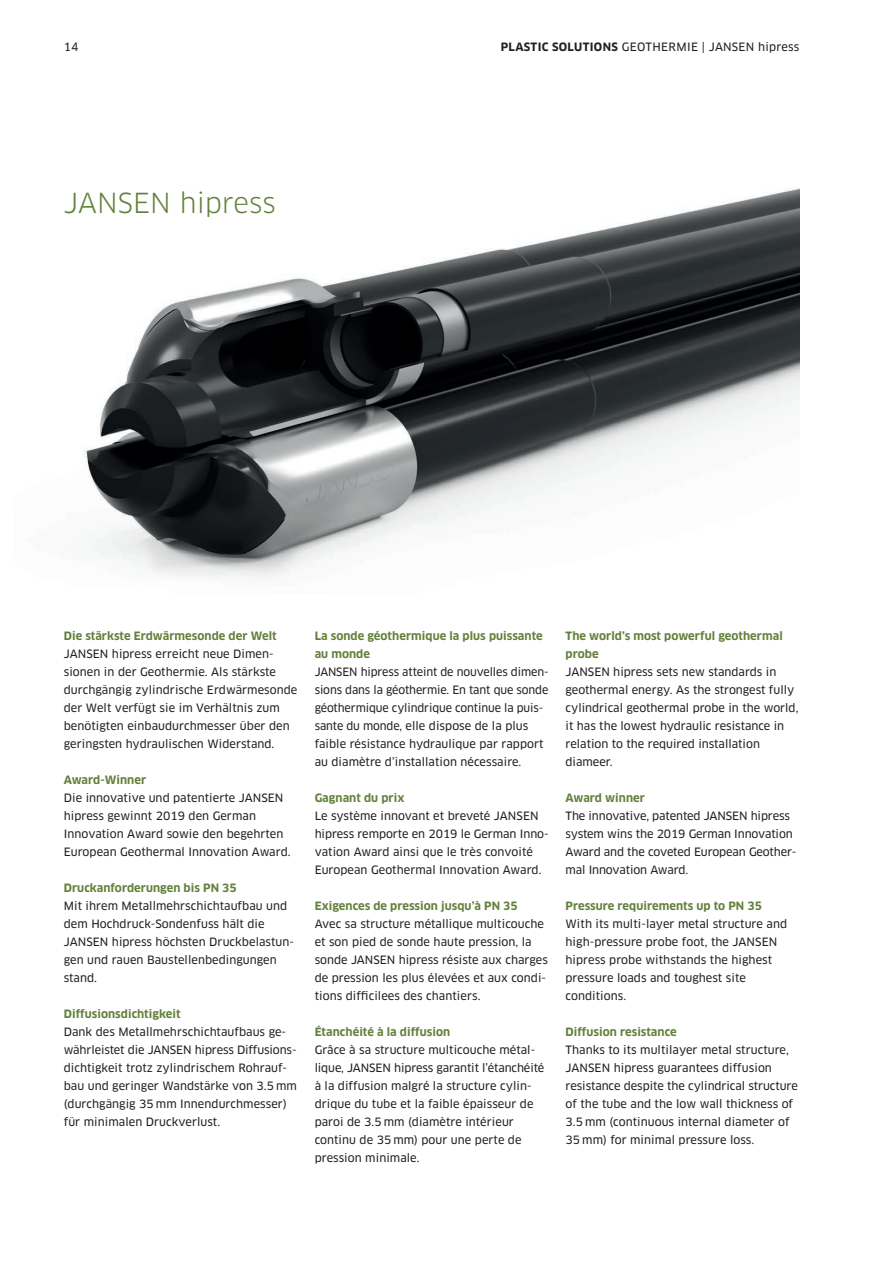
<style>
.page{position:relative;width:893px;height:1263px;background:#fff}
.page>*{position:absolute;margin:0;border:0;box-sizing:border-box;transform-origin:0 0}
.t1{font:27px "Clan Pro";letter-spacing:.005em;color:#63813c}
.t2{font:11.25px/18px "Clan Pro News";letter-spacing:.005em;color:#231f20}
.t3{font:700 11.25px/18px "Clan Pro";letter-spacing:.005em;color:#63813c}
.s1{font-family:"Clan Pro";font-weight:700}
</style>
<div class="page">
<img style="left:83px;top:188px;width:716px;height:390px">
<p class="t2" style="left:64px;top:38px;width:16px">14</p>
<p class="t2" style="left:501px;top:38px;width:300px"><span class="s1">PLASTIC SOLUTIONS</span> GEOTHERMIE | JANSEN hipress</p>
<h1 class="t1" style="left:64px;top:187px;width:213px">JANSEN hipress</h1>
<p class="t3" style="left:64px;top:627px;width:214px">Die stärkste Erdwärmesonde der Welt</p>
<p class="t2" style="left:64px;top:645px;width:235px">JANSEN hipress erreicht neue Dimen&shy;sionen in der Geothermie. Als stärkste durchgängig zylindrische Erdwärmesonde der Welt verfügt sie im Verhältnis zum benötigten einbaudurchmesser über den geringsten hydraulischen Widerstand.</p>
<p class="t3" style="left:64px;top:771px;width:84px">Award-Winner</p>
<p class="t2" style="left:64px;top:789px;width:228px">Die innovative und patentierte JANSEN hipress gewinnt 2019 den German Innovation Award sowie den begehrten European Geothermal Innovation Award.</p>
<p class="t3" style="left:64px;top:879px;width:174px">Druckanforderungen bis PN 35</p>
<p class="t2" style="left:64px;top:897px;width:232px">Mit ihrem Metallmehrschichtaufbau und dem Hochdruck-Sondenfuss hält die<br>JANSEN hipress höchsten Druckbelastun&shy;gen und rauen Baustellenbedingungen stand.</p>
<p class="t3" style="left:64px;top:1005px;width:118px">Diffusionsdichtigkeit</p>
<p class="t2" style="left:64px;top:1023px;width:235px">Dank des Metallmehrschichtaufbaus ge&shy;währleistet die JANSEN hipress Diffusions&shy;dichtigkeit trotz zylindrischem Rohrauf&shy;bau und geringer Wandstärke von 3.5 mm (durchgängig 35 mm Innendurchmesser) für minimalen Druckverlust.</p>
<p class="t3" style="left:315px;top:627px;width:230px">La sonde géothermique la plus puissante au monde</p>
<p class="t2" style="left:315px;top:663px;width:235px">JANSEN hipress atteint de nouvelles dimen&shy;sions dans la géothermie. En tant que sonde géothermique cylindrique continue la puis&shy;sante du monde, elle dispose de la plus faible résistance hydraulique par rapport au diamètre dʼinstallation nécessaire.</p>
<p class="t3" style="left:315px;top:789px;width:91px">Gagnant du prix</p>
<p class="t2" style="left:315px;top:807px;width:236px">Le système innovant et breveté JANSEN hipress remporte en 2019 le German Inno&shy;vation Award ainsi que le très convoité European Geothermal Innovation Award.</p>
<p class="t3" style="left:315px;top:897px;width:205px">Exigences de pression jusquʼà PN 35</p>
<p class="t2" style="left:315px;top:915px;width:235px">Avec sa structure métallique multicouche et son pied de sonde haute pression, la sonde JANSEN hipress résiste aux charges de pression les plus élevées et aux condi&shy;tions difficilees des chantiers.</p>
<p class="t3" style="left:315px;top:1023px;width:137px">Étanchéité à la diffusion</p>
<p class="t2" style="left:315px;top:1041px;width:231px">Grâce à sa structure multicouche métal&shy;lique, JANSEN hipress garantit lʼétanchéité à la diffusion malgré la structure cylin&shy;drique du tube et la faible épaisseur de paroi de 3.5 mm (diamètre intérieur continu de 35 mm) pour une perte de pression minimale.</p>
<p class="t3" style="left:566px;top:627px;width:219px">The worldʼs most powerful geothermal probe</p>
<p class="t2" style="left:566px;top:663px;width:234px">JANSEN hipress sets new standards in geothermal energy. As the strongest fully cylindrical geothermal probe in the world, it has the lowest hydraulic resistance in relation to the required installation diameer.</p>
<p class="t3" style="left:566px;top:789px;width:81px">Award winner</p>
<p class="t2" style="left:566px;top:807px;width:232px">The innovative, patented JANSEN hipress system wins the 2019 German Innovation Award and the coveted European Geother&shy;mal Innovation Award.</p>
<p class="t3" style="left:566px;top:897px;width:198px">Pressure requirements up to PN 35</p>
<p class="t2" style="left:566px;top:915px;width:223px">With its multi-layer metal structure and high-pressure probe foot, the JANSEN hipress probe withstands the highest pressure loads and toughest site conditions.</p>
<p class="t3" style="left:566px;top:1023px;width:113px">Diffusion resistance</p>
<p class="t2" style="left:566px;top:1041px;width:234px">Thanks to its multilayer metal structure, JANSEN hipress guarantees diffusion resistance despite the cylindrical structure of the tube and the low wall thickness of 3.5 mm (continuous internal diameter of 35 mm) for minimal pressure loss.</p>
</div>
